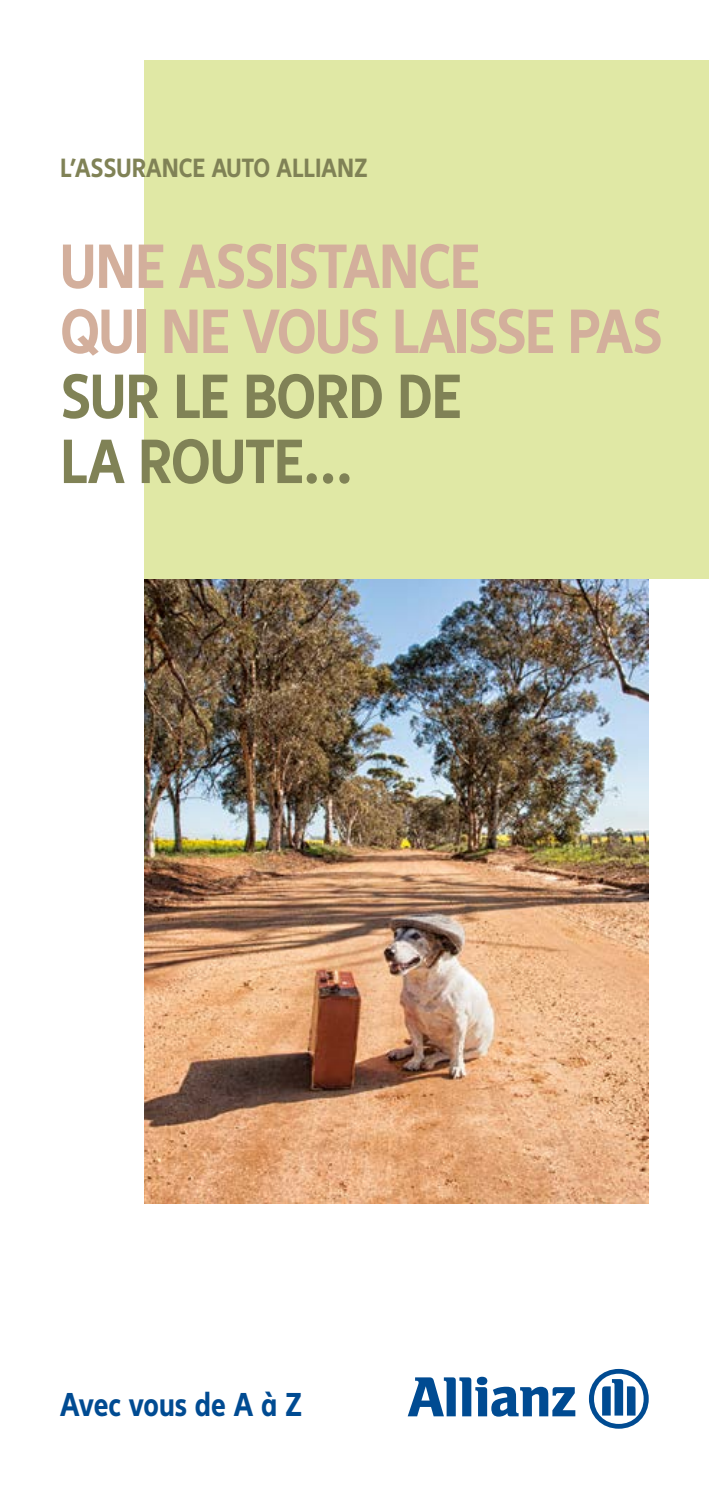
<style>
.page{position:relative;width:709px;height:1489px;background:#fff}
.page>*{position:absolute;margin:0;border:0;box-sizing:border-box;transform-origin:0 0}
.Gros_Titre_couleur_1{font:700 condensed 65px/65px "Allianz Neo";letter-spacing:-.015em;color:#d3af9c}
.Avec_vous_de_A_à_Z{font:700 condensed 34.5px "Allianz Neo";color:#004b92}
.Intro_CAP-11_pt{font:700 condensed 27.5px "Allianz Neo";color:#808256}
.s1{color:#808256}
</style>
<div class="page">
<img style="left:145px;top:578px;width:504px;height:625px">
<div style="left:145px;top:60px;width:564px;height:518px;background:#e0e8a5"></div>
<svg style="left:407px;top:1376px;width:168px;height:40px"></svg>
<svg style="left:589px;top:1368px;width:59px;height:60px"></svg>
<p class="Intro_CAP-11_pt" style="left:60px;top:152px;width:309px">L’ASSURANCE AUTO ALLIANZ</p>
<p class="Gros_Titre_couleur_1" style="left:60px;top:235px;width:604px">UNE ASSISTANCE<br>QUI NE VOUS LAISSE PAS<br><span class="s1">SUR LE BORD DE<br>LA ROUTE…</span></p>
<p class="Avec_vous_de_A_à_Z" style="left:60px;top:1384px;width:244px">Avec vous de A à Z</p>
</div>
